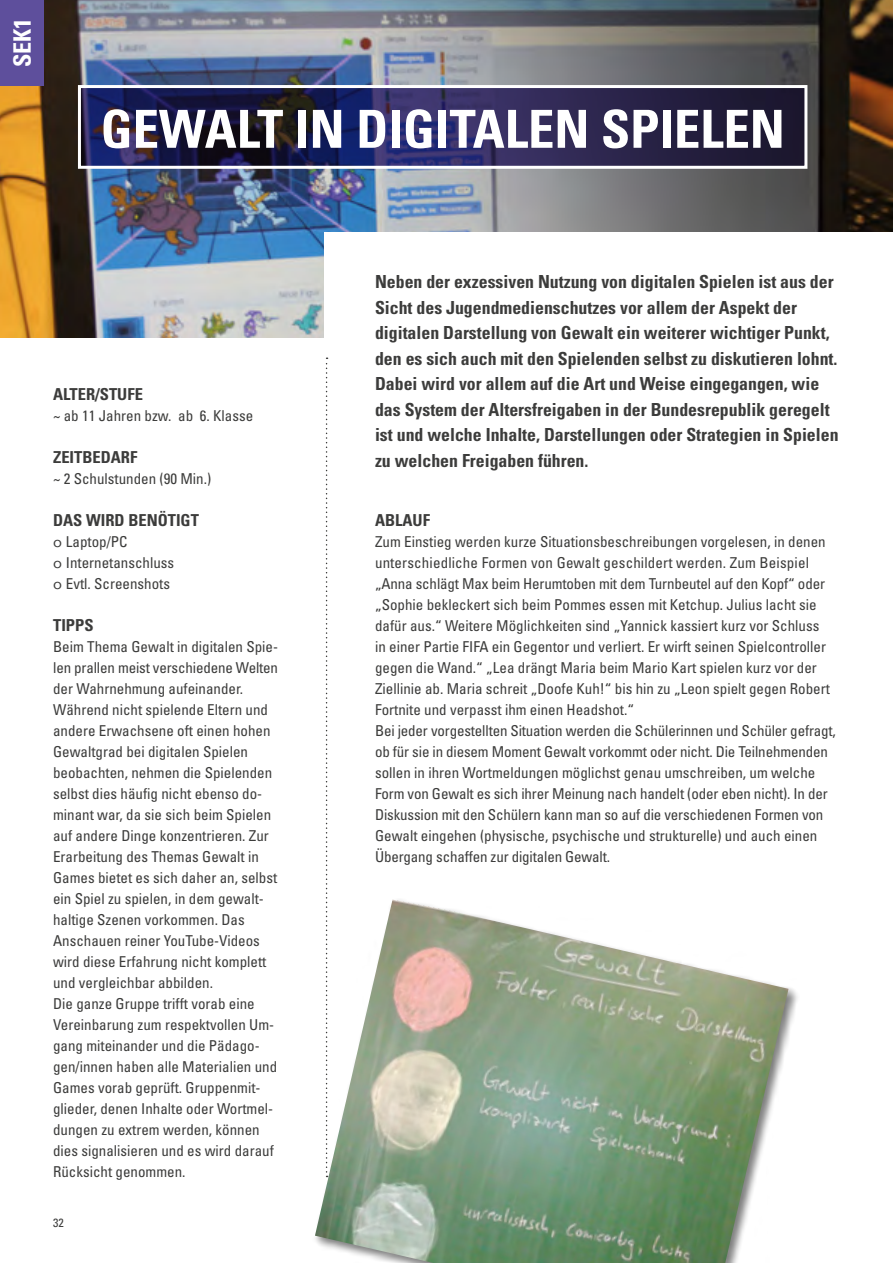
<style>
.page{position:relative;width:893px;height:1263px;background:#fff}
.page>*{position:absolute;margin:0;border:0;box-sizing:border-box;transform-origin:0 0}
.t1{font:700 condensed 52.5px "Univers";color:#fff}
.t2{font:700 condensed 24px "Univers";color:#fff}
.t3{font:700 condensed 18px/25.5px "Univers";color:#3c3c3b}
.t4{font:700 condensed 16.5px "Univers";color:#3c3c3b}
.t5{font:condensed 15px/21px "Univers";color:#3c3c3b}
.t6{font:condensed 12px "Univers";color:#3c3c3b}
.s1{font-family:"Avenir";font-stretch:normal}
</style>
<div class="page">
<img style="left:315px;top:900px;width:473px;height:363px">
<img style="left:0;top:0;width:893px;height:337px">
<svg style="left:82px;top:89px;width:721px;height:76px;background:#25214b"></svg>
<div style="left:78px;top:85px;width:729px;height:84px;border:3px solid #fff"></div>
<div style="left:325px;top:232px;width:568px;height:229px;background:#fff"></div>
<svg style="left:326px;top:357px;width:2px;height:820px"></svg>
<div style="left:0;top:0;width:43px;height:85px;background:#5e4f9c"></div>
<h2 class="t2" style="left:8px;top:67px;width:51px;rotate:-90deg">SEK1</h2>
<h1 class="t1" style="left:101px;top:97px;width:686px">GEWALT IN DIGITALEN SPIELEN</h1>
<p class="t4" style="left:53px;top:384px;width:91px">ALTER/STUFE</p>
<p class="t5" style="left:53px;top:405px;width:202px">~ ab 11 Jahren bzw. ab 6. Klasse</p>
<p class="t4" style="left:53px;top:447px;width:86px">ZEITBEDARF</p>
<p class="t5" style="left:53px;top:468px;width:160px">~ 2 Schulstunden (90 Min.)</p>
<p class="t4" style="left:53px;top:510px;width:147px">DAS WIRD BENÖTIGT</p>
<p class="t5" style="left:53px;top:531px;width:123px"><span class="s1">o</span> Laptop/PC<br><span class="s1">o</span> Internetanschluss <span class="s1">o</span> Evtl. Screenshots</p>
<p class="t4" style="left:53px;top:615px;width:42px">TIPPS</p>
<p class="t5" style="left:53px;top:636px;width:226px">Beim Thema Gewalt in digitalen Spie&shy;len prallen meist verschiedene Welten der Wahrnehmung aufeinander.<br>Während nicht spielende Eltern und andere Erwachsene oft einen hohen Gewaltgrad bei digitalen Spielen beobachten, nehmen die Spielenden selbst dies häufig nicht ebenso do&shy;minant war, da sie sich beim Spielen auf andere Dinge konzentrieren. Zur Erarbeitung des Themas Gewalt in Games bietet es sich daher an, selbst ein Spiel zu spielen, in dem gewalt&shy;haltige Szenen vorkommen. Das Anschauen reiner YouTube-Videos wird diese Erfahrung nicht komplett und vergleichbar abbilden.<br>Die ganze Gruppe trifft vorab eine Vereinbarung zum respektvollen Um&shy;gang miteinander und die Pädago&shy;gen/innen haben alle Materialien und Games vorab geprüft. Gruppenmit&shy;glieder, denen Inhalte oder Wortmel&shy;dungen zu extrem werden, können dies signalisieren und es wird darauf Rücksicht genommen.</p>
<p class="t6" style="left:53px;top:1215px;width:12px">32</p>
<p class="t3" style="left:375px;top:269px;width:465px">Neben der exzessiven Nutzung von digitalen Spielen ist aus der Sicht des Jugendmedienschutzes vor allem der Aspekt der digitalen Darstellung von Gewalt ein weiterer wichtiger Punkt, den es sich auch mit den Spielenden selbst zu diskutieren lohnt.<br>Dabei wird vor allem auf die Art und Weise eingegangen, wie das System der Altersfreigaben in der Bundesrepublik geregelt ist und welche Inhalte, Darstellungen oder Strategien in Spielen zu welchen Freigaben führen.</p>
<p class="t4" style="left:375px;top:510px;width:56px">ABLAUF</p>
<p class="t5" style="left:375px;top:531px;width:462px">Zum Einstieg werden kurze Situationsbeschreibungen vorgelesen, in denen unterschiedliche Formen von Gewalt geschildert werden. Zum Beispiel „Anna schlägt Max beim Herumtoben mit dem Turnbeutel auf den Kopf“ oder „Sophie bekleckert sich beim Pommes essen mit Ketchup. Julius lacht sie dafür aus.“ Weitere Möglichkeiten sind „Yannick kassiert kurz vor Schluss<br>in einer Partie FIFA ein Gegentor und verliert. Er wirft seinen Spielcontroller gegen die Wand.“ „Lea drängt Maria beim Mario Kart spielen kurz vor der Ziellinie ab. Maria schreit „Doofe Kuh!“ bis hin zu „Leon spielt gegen Robert Fortnite und verpasst ihm einen Headshot.“<br>Bei jeder vorgestellten Situation werden die Schülerinnen und Schüler gefragt, ob für sie in diesem Moment Gewalt vorkommt oder nicht. Die Teilnehmenden sollen in ihren Wortmeldungen möglichst genau umschreiben, um welche Form von Gewalt es sich ihrer Meinung nach handelt (oder eben nicht). In der Diskussion mit den Schülern kann man so auf die verschiedenen Formen von Gewalt eingehen (physische, psychische und strukturelle) und auch einen Übergang schaffen zur digitalen Gewalt.</p>
</div>
